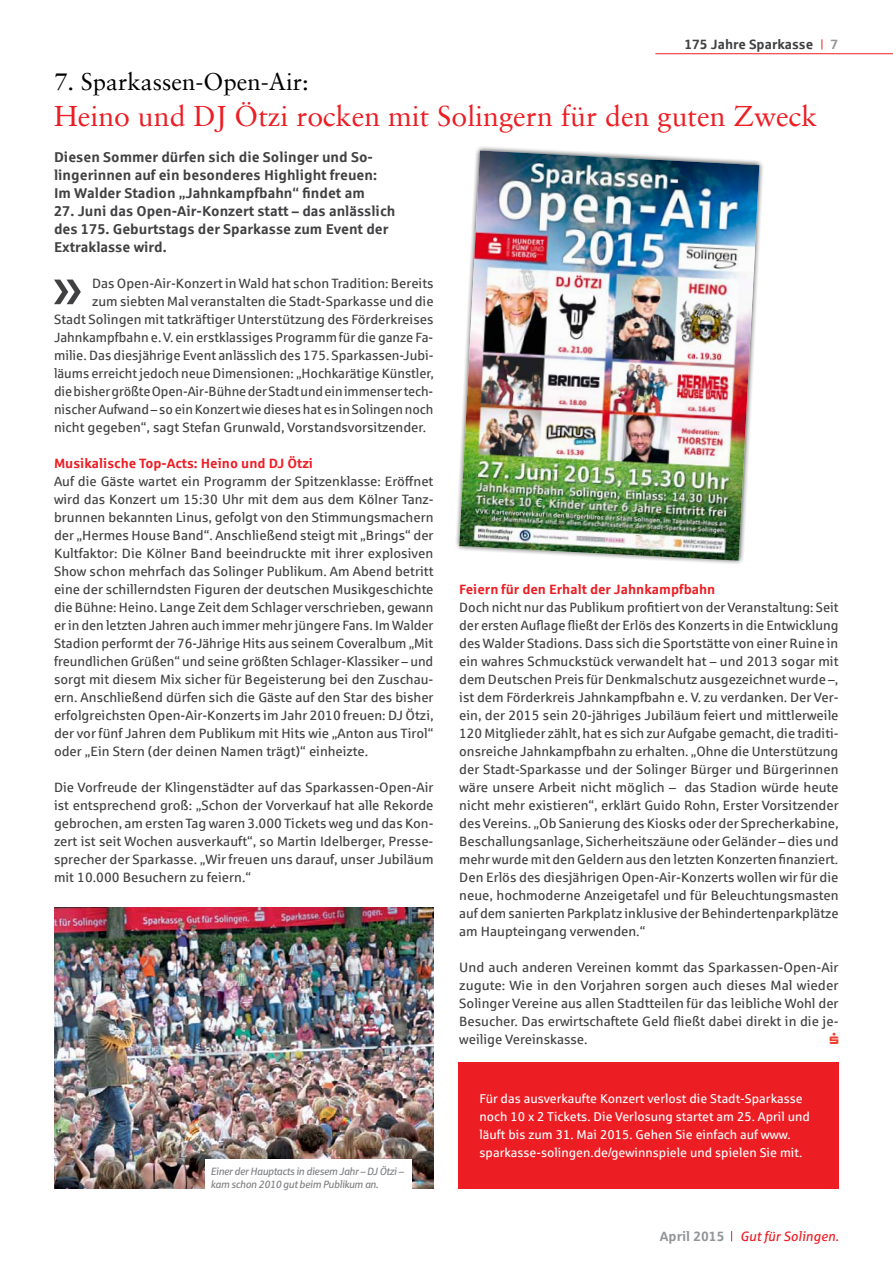
<style>
.page{position:relative;width:893px;height:1263px;background:#fff}
.page>*{position:absolute;margin:0;border:0;box-sizing:border-box;transform-origin:0 0}
.t1{font:61.35px "Sparkasse Rg";color:#414042}
.t2{font:28.5px "Sabon LT";color:#ed1d24}
.t3{font:24px "Sabon LT";color:#000}
.t4{font:700 14.25px/18px "Sparkasse Rg";color:#414042}
.t5{font:13.5px/18px "Sparkasse Rg";color:#414042;text-align:justify}
.t6{font:700 13.5px "Sparkasse Rg";color:#ed1d24}
.t7{font:italic 13.5px "Sparkasse Rg";color:#ed1d24}
.t8{font:700 13.5px "Sparkasse Rg";color:#414042}
.t9{font:700 13.5px "Sparkasse Rg";color:#939598}
.t10{font:12.75px/18px "Sparkasse Rg";color:#fff}
.t11{font:italic 10.5px/12.6px "Sparkasse Rg";letter-spacing:-.04em;color:#808285}
.s1{font-weight:700;font-style:normal;color:#939598}
</style>
<div class="page">
<hr style="left:655px;top:53px;width:238px;height:1px;background:#ed1d24">
<div style="left:458px;top:1062px;width:381px;height:126px;background:#ed1d24"></div>
<svg style="left:456px;top:147px;width:307px;height:417px"></svg>
<img style="left:459px;top:151px;width:300px;height:410px">
<img style="left:54px;top:907px;width:380px;height:281px">
<div style="left:205px;top:1159px;width:206px;height:38px;background:#fff"></div>
<p class="t8" style="left:684px;top:36px;width:130px">175 Jahre Sparkasse</p>
<p class="t9" style="left:831px;top:36px;width:9px">7</p>
<h3 class="t3" style="left:54px;top:67px;width:256px">7. Sparkassen-Open-Air:</h3>
<h2 class="t2" style="left:54px;top:99px;width:765px">Heino und DJ Ötzi rocken mit Solingern für den guten Zweck</h2>
<p class="t4" style="left:54px;top:147px;width:325px">Diesen Sommer dürfen sich die Solinger und So&shy;lingerinnen auf ein besonderes Highlight freuen:<br>Im Walder Stadion „Jahnkampfbahn“ findet am</p>
<p class="t4" style="left:54px;top:201px;width:343px">27. Juni das Open-Air-Konzert statt – das anlässlich des 175. Geburtstags der Sparkasse zum Event der<br>Extraklasse wird.</p>
<h1 class="t1" style="left:52px;top:248px;width:33px">»</h1>
<p class="t5" style="left:92px;top:274px;width:343px">Das Open-Air-Konzert in Wald hat schon Tradition: Bereits</p>
<p class="t5" style="left:92px;top:292px;width:343px">zum siebten Mal veranstalten die Stadt-Sparkasse und die</p>
<p class="t5" style="left:54px;top:310px;width:381px">Stadt Solingen mit tatkräftiger Unterstützung des Förderkreises</p>
<p class="t5" style="left:54px;top:328px;width:381px">Jahnkampfbahn e. V. ein erstklassiges Programm für die ganze Fa-</p>
<p class="t5" style="left:54px;top:346px;width:381px">milie. Das diesjährige Event anlässlich des 175. Sparkassen-Jubi-</p>
<p class="t5" style="left:54px;top:364px;width:381px">läums erreicht jedoch neue Dimensionen: „Hochkarätige Künstler,</p>
<p class="t5" style="left:54px;top:382px;width:381px">die bisher größte Open-Air-Bühne der Stadt und ein immenser tech-</p>
<p class="t5" style="left:54px;top:400px;width:381px">nischer Aufwand – so ein Konzert wie dieses hat es in Solingen noch</p>
<p class="t5" style="left:54px;top:418px;width:374px">nicht gegeben“, sagt Stefan Grunwald, Vorstandsvorsitzender.</p>
<p class="t6" style="left:54px;top:455px;width:261px">Musikalische Top-Acts: H eino und DJ Ötzi</p>
<p class="t5" style="left:54px;top:472px;width:381px">Auf die Gäste wartet ein Programm der Spitzenklasse: Eröffnet wird das Konzert um 15:30 Uhr mit dem aus dem Kölner Tanz&shy;brunnen bekannten Linus, gefolgt von den Stimmungsmachern der „Hermes House Band“. Anschließend steigt mit „Brings“ der Kultfaktor: Die Kölner Band beeindruckte mit ihrer explosiven Show schon mehrfach das Solinger Publikum. Am Abend betritt eine der schillerndsten Figuren der deutschen Musikgeschichte die Bühne: Heino. Lange Zeit dem Schlager verschrieben, gewann er in den letzten Jahren auch immer mehr jüngere Fans. Im Walder Stadion performt der 76-Jährige Hits aus seinem Coveralbum „Mit freundlichen Grüßen“ und seine größten Schlager-Klassiker – und sorgt mit diesem Mix sicher für Begeisterung bei den Zuschau&shy;ern. Anschließend dürfen sich die Gäste auf den Star des bisher erfolgreichsten Open-Air-Konzerts im Jahr 2010 freuen: DJ Ötzi, der vor fünf Jahren dem Publikum mit Hits wie „Anton aus Tirol“ oder „Ein Stern (der deinen Namen trägt)“ einheizte.</p>
<p class="t5" style="left:54px;top:778px;width:381px">Die Vorfreude der Klingenstädter auf das Sparkassen-Open-Air ist entsprechend groß: „Schon der Vorverkauf hat alle Rekorde gebrochen, am ersten Tag waren 3.000 Tickets weg und das Kon&shy;zert ist seit Wochen ausverkauft“, so Martin Idelberger, Presse&shy;sprecher der Sparkasse. „Wir freuen uns darauf, unser Jubiläum mit 10.000 Besuchern zu feiern.“</p>
<p class="t11" style="left:210px;top:1165px;width:195px">Einer der Hauptacts in diesem Jahr – DJ Ötzi – kam schon 2010 gut beim Publikum an.</p>
<p class="t6" style="left:459px;top:581px;width:258px">Feiern für den Erhalt der Jahnkampfbahn</p>
<p class="t5" style="left:459px;top:598px;width:381px">Doch nicht nur das Publikum profitiert von der Veranstaltung: Seit der ersten Auflage fließt der Erlös des Konzerts in die Entwicklung des Walder Stadions. Dass sich die Sportstätte von einer Ruine in ein wahres Schmuckstück verwandelt hat – und 2013 sogar mit dem Deutschen Preis für Denkmalschutz ausgezeichnet wurde –, ist dem Förderkreis Jahnkampfbahn e. V. zu verdanken. Der Ver&shy;ein, der 2015 sein 20-jähriges Jubiläum feiert und mittlerweile 120 Mitglieder zählt, hat es sich zur Aufgabe gemacht, die traditi&shy;onsreiche Jahnkampfbahn zu erhalten. „Ohne die Unterstützung der Stadt-Sparkasse und der Solinger Bürger und Bürgerinnen wäre unsere Arbeit nicht möglich – das Stadion würde heute nicht mehr existieren“, erklärt Guido Rohn, Erster Vorsitzender des Vereins. „Ob Sanierung des Kiosks oder der Sprecherkabine, Beschallungsanlage, Sicherheitszäune oder Geländer – dies und mehr wurde mit den Geldern aus den letzten Konzerten finanziert.<br>Den Erlös des diesjährigen Open-Air-Konzerts wollen wir für die neue, hochmoderne Anzeigetafel und für Beleuchtungsmasten auf dem sanierten Parkplatz inklusive der Behindertenparkplätze am Haupteingang verwenden.“</p>
<p class="t5" style="left:459px;top:958px;width:381px">Und auch anderen Vereinen kommt das Sparkassen-Open-Air zugute: Wie in den Vorjahren sorgen auch dieses Mal wieder Solinger Vereine aus allen Stadtteilen für das leibliche Wohl der Besucher. Das erwirtschaftete Geld fließt dabei direkt in die je&shy;weilige Vereinskasse.</p>
<p class="t10" style="left:479px;top:1089px;width:332px">Für das ausverkaufte Konzert verlost die Stadt-Sparkasse noch 10 x 2 Tickets. Die Verlosung startet am 25. April und läuft bis zum 31. Mai 2015. Gehen Sie einfach auf www. sparkasse-solingen.de/gewinnspiele und spielen Sie mit.</p>
<p class="t7" style="left:660px;top:1228px;width:181px"><span class="s1">April 2015</span> Gut für Solingen.</p>
</div>
